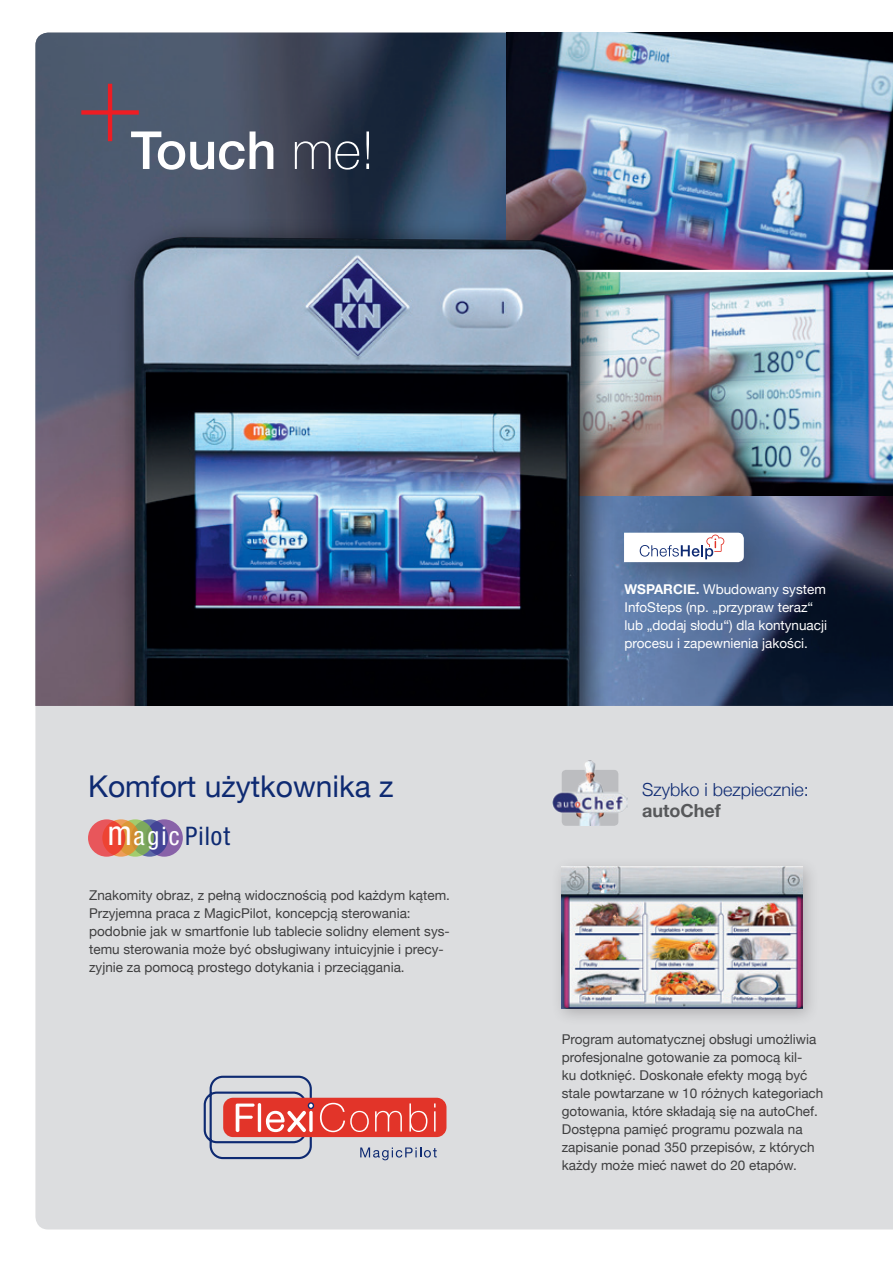
<style>
.page{position:relative;width:893px;height:1263px;background:#fff}
.page>*{position:absolute;margin:0;border:0;box-sizing:border-box;transform-origin:0 0}
.t1{font:500 52.5px "Helvetica Neue";color:#fff}
.t2{font:30px "Helvetica Neue";color:#0e2a72}
.t3{font:condensed 25.5px "Helvetica Neue LT Std";letter-spacing:.04em;color:#0e2a72}
.t4{font:300 18px "Helvetica Neue";color:#0e2a72}
.t5{font:700 18px "Helvetica Neue";color:#57585a}
.t6{font:13.5px/18px "Helvetica Neue";color:#3e3e3f}
.t7{font:13.5px/18px "Helvetica Neue";color:#fff}
.s1{font-family:"Helvetica Neue LT";font-weight:100}
.s2{font-size:34.05px;color:#fff}
.s3{color:#fff}
.s4{font-weight:700}
</style>
<div class="page">
<div style="left:35px;top:706px;width:858px;height:523px;background:#dcdddf"></div>
<img style="left:35px;top:33px;width:858px;height:673px">
<img style="left:506px;top:33px;width:387px;height:463px">
<hr style="left:506px;top:270px;width:387px;height:2px;background:#fff">
<img style="left:552px;top:760px;width:75px;height:66px">
<div style="left:606px;top:520px;width:167px;height:77px;background:#231f20;opacity:.31"></div>
<div style="left:550px;top:855px;width:269px;height:171px;background:#231f20;opacity:.24"></div>
<img style="left:561px;top:867px;width:241px;height:142px">
<img style="left:69px;top:189px;width:553px;height:517px">
<div style="left:223px;top:1098px;width:223px;height:39px;background:#e23429;border-radius:10px"></div>
<svg style="left:320px;top:1103px;width:49px;height:29px"></svg>
<svg style="left:375px;top:1111px;width:27px;height:20px"></svg>
<svg style="left:409px;top:1103px;width:18px;height:29px"></svg>
<hr style="left:434px;top:1111px;width:2px;height:20px;background:#fff">
<svg style="left:360px;top:1147px;width:77px;height:13px"></svg>
<svg style="left:203px;top:1074px;width:110px;height:86px"></svg>
<div style="left:308px;top:1102px;width:6px;height:7px;border:1px solid #0e2a72;border-radius:50%"></div>
<svg style="left:624px;top:533px;width:120px;height:29px"></svg>
<svg style="left:146px;top:819px;width:37px;height:38px"></svg>
<svg style="left:131px;top:819px;width:37px;height:38px"></svg>
<svg style="left:117px;top:819px;width:37px;height:38px"></svg>
<svg style="left:102px;top:819px;width:38px;height:38px"></svg>
<svg style="left:88px;top:819px;width:37px;height:38px"></svg>
<h1 class="t1" style="left:76px;top:108px;width:300px"><sup>+</sup>Touch <span class="s1">me!</span></h1>
<h2 class="t2" style="left:88px;top:764px;width:307px">Komfort użytkownika z</h2>
<h3 class="t3" style="left:107px;top:821px;width:124px"><span class="s2">m</span><span class="s3">agic</span> Pilot</h3>
<p class="t6" style="left:89px;top:887px;width:362px">Znakomity obraz, z pełną widocznością pod każdym kątem.<br>Przyjemna praca z MagicPilot, koncepcją sterowania: podobnie jak w smartfonie lub tablecie solidny element sys&shy;temu sterowania może być obsługiwany intuicyjnie i precy&shy;zyjnie za pomocą prostego dotykania i przeciągania.</p>
<p class="t7" style="left:625px;top:581px;width:204px"><span class="s4">WSPARCIE.</span> Wbudowany system<br>InfoSteps (np. „przypraw teraz“ lub „dodaj słodu“) dla kontynuacji procesu i zapewnienia jakości.</p>
<h3 class="t4" style="left:642px;top:775px;width:168px">Szybko i bezpiecznie:</h3>
<h3 class="t5" style="left:642px;top:796px;width:80px">autoChef</h3>
<p class="t6" style="left:562px;top:1031px;width:263px">Program automatycznej obsługi umożliwia profesjonalne gotowanie za pomocą kil-<br>ku dotknięć. Doskonałe efekty mogą być stale powtarzane w 10 różnych kategoriach gotowania, które składają się na autoChef.<br>Dostępna pamięć programu pozwala na zapisanie ponad 350 przepisów, z których każdy może mieć nawet do 20 etapów.</p>
</div>
